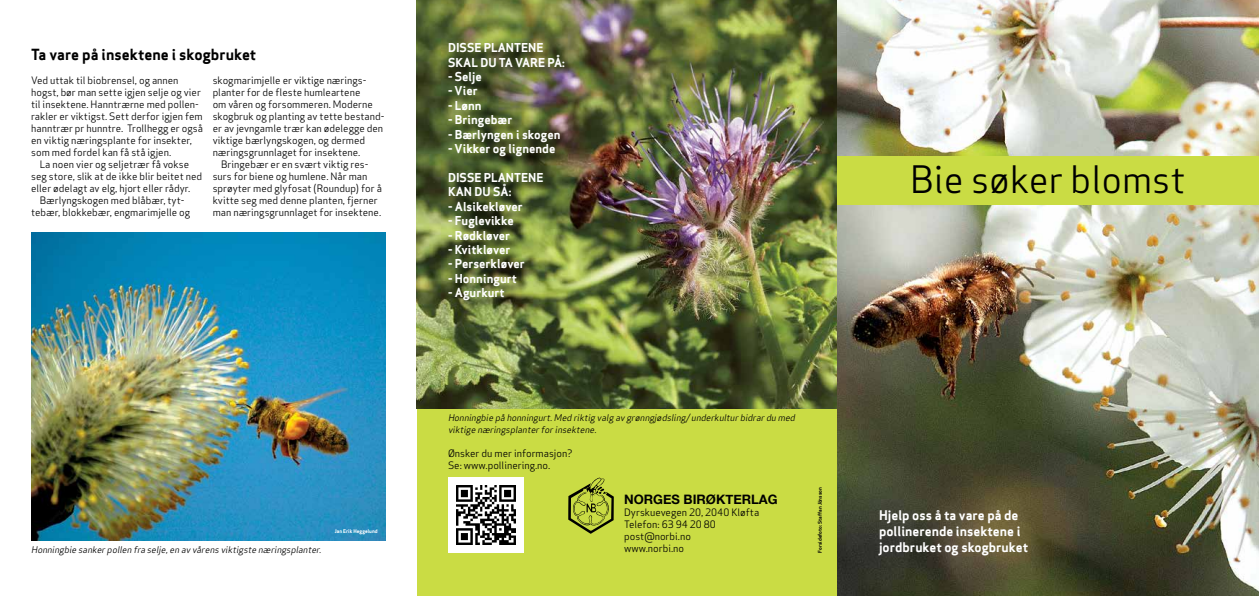
<style>
.page{position:relative;width:1259px;height:596px;background:#fff}
.page>*{position:absolute;margin:0;border:0;box-sizing:border-box;transform-origin:0 0}
.t1{font:36.9px "Apex Sans Book T";color:#000}
.t2{font:15px "Apex Sans Bold T";color:#000}
.t3{font:13px/15.6px "Apex Sans Bold T";color:#fff}
.t4{font:700 13px "Helvetica Neue";color:#000}
.t5{font:12px/14.4px "Apex Sans Bold T";color:#fff}
.t6{font:10px/12px "Apex Sans Book T";color:#000}
.t7{font:italic 9px/12px "Apex Sans Book T";color:#000}
.t8{font:5px "Apex Sans Bold T";color:#000}
.t9{font:5px "Apex Sans Bold T";color:#fff}
</style>
<div class="page">
<img style="left:836px;top:0;width:423px;height:595px">
<div style="left:836px;top:156px;width:423px;height:48px;background:#cadc44"></div>
<img style="left:31px;top:232px;width:355px;height:308px">
<div style="left:417px;top:0;width:419px;height:595px;background:#cadc44"></div>
<svg style="left:568px;top:477px;width:46px;height:56px"></svg>
<img style="left:417px;top:0;width:419px;height:408px">
<div style="left:450px;top:45px;width:127px;height:267px;background:#000;opacity:.75"></div>
<div style="left:448px;top:477px;width:75px;height:75px;background:#fff"></div>
<img style="left:456px;top:485px;width:59px;height:59px">
<h2 class="t2" style="left:31px;top:45px;width:227px">Ta vare på insektene i skogbruket</h2>
<p class="t6" style="left:31px;top:74px;width:173px">Ved uttak til biobrensel, og annen hogst, bør man sette igjen selje og vier til insektene. Hanntrærne med pollen&shy;rakler er viktigst. Sett derfor igjen fem hanntrær pr hunntre. Trollhegg er også en viktig næringsplante for insekter, som med fordel kan få stå igjen.</p>
<p class="t6" style="left:40px;top:158px;width:151px">La noen vier og seljetrær få vokse</p>
<p class="t6" style="left:31px;top:170px;width:172px">seg store, slik at de ikke blir beitet ned</p>
<p class="t6" style="left:31px;top:182px;width:161px">eller ødelagt av elg, hjort eller rådyr.</p>
<p class="t6" style="left:40px;top:194px;width:146px">Bærlyngskogen med blåbær, tyt-</p>
<p class="t6" style="left:31px;top:206px;width:160px">tebær, blokkebær, engmarimjelle og</p>
<p class="t6" style="left:213px;top:74px;width:155px">skogmarimjelle er viktige nærings-</p>
<p class="t6" style="left:213px;top:86px;width:149px">planter for de fleste humleartene</p>
<p class="t6" style="left:213px;top:98px;width:162px">om våren og forsommeren. Moderne</p>
<p class="t6" style="left:213px;top:110px;width:173px">skogbruk og planting av tette bestand-</p>
<p class="t6" style="left:213px;top:122px;width:172px">er av jevngamle trær kan ødelegge den</p>
<p class="t6" style="left:213px;top:134px;width:154px">viktige bærlyngskogen, og dermed</p>
<p class="t6" style="left:213px;top:146px;width:149px">næringsgrunnlaget for insektene.</p>
<p class="t6" style="left:221px;top:158px;width:149px">Bringebær er en svært viktig res-</p>
<p class="t6" style="left:213px;top:170px;width:156px">surs for biene og humlene. Når man</p>
<p class="t6" style="left:213px;top:182px;width:171px">sprøyter med glyfosat (Roundup) for å</p>
<p class="t6" style="left:213px;top:194px;width:167px">kvitte seg med denne planten, fjerner</p>
<p class="t6" style="left:213px;top:206px;width:170px">man næringsgrunnlaget for insektene.</p>
<p class="t9" style="left:335px;top:527px;width:44px">Jan Erik Heggelund</p>
<p class="t7" style="left:31px;top:543px;width:293px">Honningbie sankerpollen fra selje,en av vårens viktigste næringsplanter.</p>
<p class="t5" style="left:448px;top:40px;width:118px">Disse plantene skal du ta vare på:</p>
<p class="t5" style="left:448px;top:69px;width:35px">- Selje</p>
<p class="t5" style="left:448px;top:84px;width:31px">- Vier</p>
<p class="t5" style="left:448px;top:98px;width:35px">- Lønn</p>
<p class="t5" style="left:448px;top:112px;width:66px">- Bringebær</p>
<p class="t5" style="left:448px;top:127px;width:114px">- Bærlyngen i skogen</p>
<p class="t5" style="left:448px;top:141px;width:109px">- Vikker og lignende</p>
<p class="t5" style="left:448px;top:170px;width:96px">Disse plantene kan du så:</p>
<p class="t5" style="left:448px;top:199px;width:76px">- Alsikekløver</p>
<p class="t5" style="left:448px;top:213px;width:67px">- Fuglevikke</p>
<p class="t5" style="left:448px;top:228px;width:64px">- Rødkløver</p>
<p class="t5" style="left:448px;top:242px;width:64px">- Kvitkløver</p>
<p class="t5" style="left:448px;top:256px;width:78px">- Perserkløver</p>
<p class="t5" style="left:448px;top:271px;width:70px">- Honningurt</p>
<p class="t5" style="left:448px;top:285px;width:58px">- Agurkurt</p>
<p class="t7" style="left:448px;top:411px;width:350px">Honningbie på honningurt.Med riktig valg av grønngjødsling/ underkulturbidrardu med viktige næringsplanterforinsektene.</p>
<p class="t6" style="left:448px;top:447px;width:126px">Ønsker du mer informasjon?<br>Se: www.pollinering.no.</p>
<h3 class="t4" style="left:624px;top:489px;width:155px">NORGES BIRØKTERLAG</h3>
<p class="t6" style="left:624px;top:506px;width:137px">Dyrskuevegen 20, 2040 Kløfta<br>Telefon: 63 94 20 80 post@norbi.no<br>www.norbi.no</p>
<p class="t8" style="left:816px;top:552px;width:67px;rotate:-90deg">Forsidefoto: Staffan Jönsson</p>
<h1 class="t1" style="left:910px;top:155px;width:277px">Bie søker blomst</h1>
<h3 class="t3" style="left:879px;top:507px;width:151px">Hjelp oss å ta vare på de pollinerende insektene i jordbruket og skogbruket</h3>
</div>
